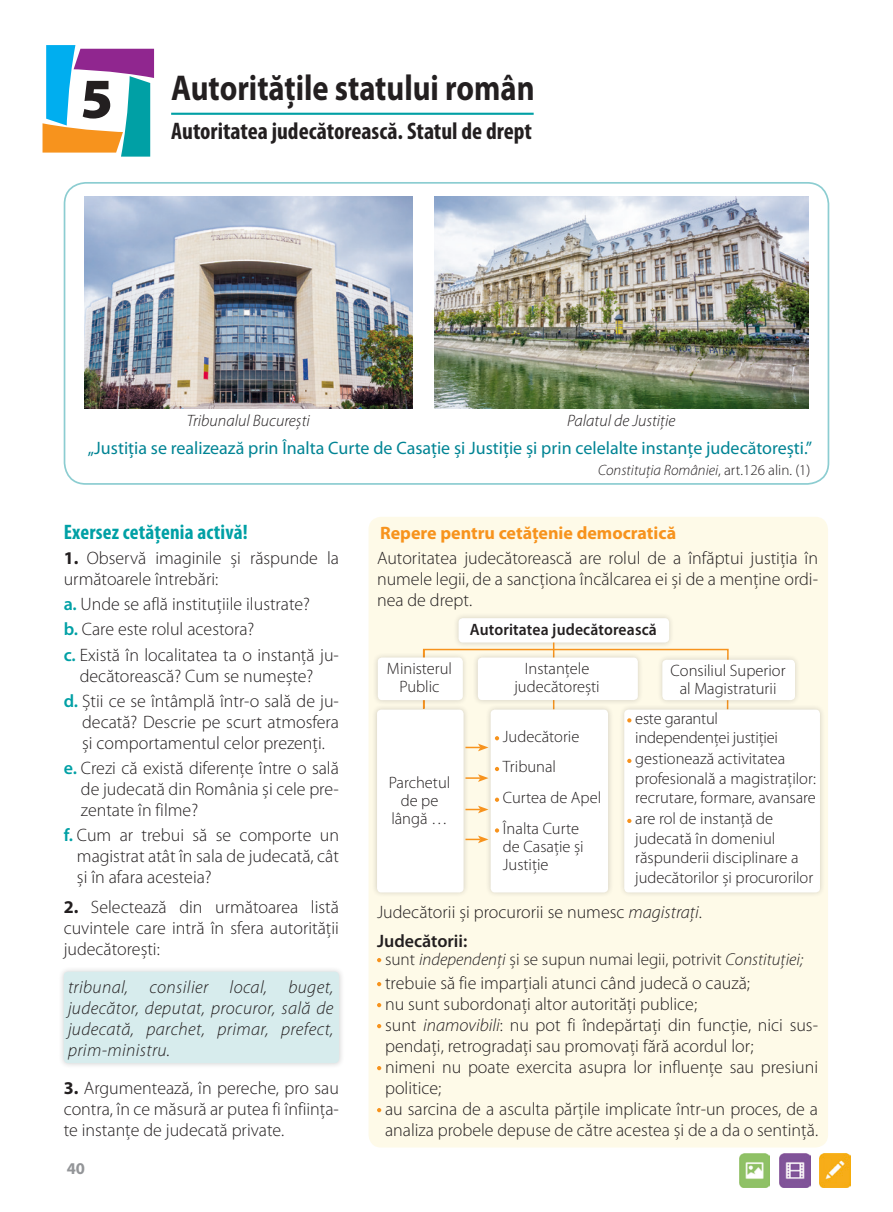
<style>
.page{position:relative;width:893px;height:1212px;background:#fff}
.page>*{position:absolute;margin:0;border:0;box-sizing:border-box;transform-origin:0 0}
.t1{font:900 57px "Myriad Pro";color:#231f20}
.t2{font:700 36px "Myriad Pro";color:#231f20;scale:.85 1}
.t3{font:700 condensed 24px "Myriad Pro";color:#231f20}
.t4{font:700 condensed 21px "Myriad Pro";letter-spacing:.01em;color:#00a0a5}
.t5{font:300 18px/21px "Myriad Pro";color:#231f20;text-align:justify}
.t6{font:italic 300 18px/21px "Myriad Pro";letter-spacing:.02em;color:#231f20;text-align:justify}
.t7{font:18px "Myriad Pro";color:#008494}
.t8{font:700 18px "Myriad Pro";color:#f7931d}
.t9{font:600 18px "Myriad Pro";color:#231f20}
.t10{font:300 17.25px "Myriad Pro";color:#231f20}
.t11{font:300 16.5px/18px "Myriad Pro";color:#231f20;text-align:center}
.t12{font:italic 300 16.5px "Myriad Pro";color:#231f20}
.t13{font:600 16.5px "Myriad Pro";letter-spacing:.01em;color:#231f20;scale:.95 1}
.t14{font:700 16.5px "Myriad Pro";color:#939598}
.t15{font:italic 300 15px "Myriad Pro";color:#231f20}
.s1{font-style:normal}
.s2{font-weight:700}
.s3{font-weight:600;color:#00a0a5}
.s4{font-style:italic}
</style>
<div class="page">
<svg style="left:43px;top:45px;width:111px;height:112px"></svg>
<div style="left:64px;top:182px;width:765px;height:303px;border:2px solid #8ccdd1;border-radius:21px"></div>
<hr style="left:171px;top:113px;width:363px;height:2px;background:#00a0a5">
<div style="left:368px;top:517px;width:460px;height:630px;background:#fefae8;border-radius:13px"></div>
<div style="left:453px;top:612px;width:222px;height:36px;background:#f5f1e1"></div>
<div style="left:459px;top:618px;width:210px;height:24px;background:#fff;border-radius:4px"></div>
<svg style="left:422px;top:648px;width:307px;height:6px"></svg>
<div style="left:372px;top:652px;width:96px;height:54px;background:#f4f0df"></div>
<div style="left:378px;top:657px;width:85px;height:43px;background:#fff;border-radius:4px"></div>
<div style="left:657px;top:654px;width:144px;height:52px;background:#f4f0df"></div>
<div style="left:662px;top:660px;width:133px;height:40px;background:#fff;border-radius:4px"></div>
<div style="left:619px;top:704px;width:206px;height:194px;background:#f4f0e0"></div>
<div style="left:624px;top:709px;width:196px;height:183px;background:#fff;border-radius:4px"></div>
<svg style="left:627px;top:718px;width:4px;height:4px"></svg>
<svg style="left:627px;top:759px;width:4px;height:4px"></svg>
<svg style="left:627px;top:819px;width:4px;height:4px"></svg>
<hr style="left:553px;top:642px;width:1px;height:67px;background:#f7931d">
<div style="left:472px;top:652px;width:171px;height:54px;background:#f4f0df"></div>
<div style="left:478px;top:657px;width:160px;height:43px;background:#fff;border-radius:4px"></div>
<div style="left:485px;top:704px;width:129px;height:194px;background:#f3f0e2"></div>
<div style="left:491px;top:709px;width:117px;height:183px;background:#fff;border-radius:4px"></div>
<svg style="left:495px;top:736px;width:4px;height:4px"></svg>
<svg style="left:495px;top:767px;width:4px;height:4px"></svg>
<svg style="left:495px;top:797px;width:4px;height:5px"></svg>
<svg style="left:495px;top:828px;width:4px;height:4px"></svg>
<div style="left:371px;top:704px;width:98px;height:194px;background:#231f20;opacity:.2"></div>
<div style="left:377px;top:709px;width:87px;height:183px;background:#fff;border-radius:4px"></div>
<svg style="left:465px;top:744px;width:23px;height:7px"></svg>
<svg style="left:465px;top:774px;width:23px;height:8px"></svg>
<svg style="left:465px;top:806px;width:23px;height:7px"></svg>
<svg style="left:465px;top:835px;width:23px;height:8px"></svg>
<svg style="left:377px;top:958px;width:4px;height:4px"></svg>
<svg style="left:377px;top:982px;width:4px;height:4px"></svg>
<svg style="left:377px;top:1003px;width:4px;height:4px"></svg>
<svg style="left:377px;top:1024px;width:4px;height:4px"></svg>
<svg style="left:377px;top:1066px;width:4px;height:4px"></svg>
<svg style="left:377px;top:1108px;width:4px;height:4px"></svg>
<img style="left:85px;top:196px;width:327px;height:212px">
<img style="left:434px;top:196px;width:374px;height:212px">
<img style="left:820px;top:1153px;width:30px;height:34px">
<img style="left:739px;top:1153px;width:31px;height:34px">
<img style="left:779px;top:1153px;width:31px;height:34px">
<div style="left:58px;top:966px;width:287px;height:103px;background:#231f20;opacity:.2"></div>
<div style="left:64px;top:972px;width:275px;height:91px;background:#d7eced;border-radius:4px"></div>
<p class="t1" style="left:80px;top:61px;width:34px">5</p>
<p class="t2" style="left:171px;top:64px;width:429px">Autoritățile statului român</p>
<p class="t3" style="left:171px;top:116px;width:362px">Autoritatea judecătorească. Statul de drept</p>
<p class="t12" style="left:187px;top:412px;width:125px">Tribunalul București</p>
<p class="t12" style="left:567px;top:412px;width:110px">Palatul de Justiție</p>
<p class="t7" style="left:88px;top:436px;width:726px">„Justiția se realizează prin Înalta Curte de Casație și Justiție și prin celelalte instanțe judecătorești.”</p>
<p class="t15" style="left:598px;top:462px;width:214px">Constituția României<span class="s1">, art.126 alin. (1)</span></p>
<p class="t4" style="left:64px;top:519px;width:186px">Exersez cetățenia activă!</p>
<p class="t5" style="left:64px;top:547px;width:277px"><span class="s2">1.</span> Observă imaginile și răspunde la următoarele întrebări:</p>
<p class="t5" style="left:64px;top:594px;width:248px"><span class="s3">a.</span> Unde se află instituțiile ilustrate?</p>
<p class="t5" style="left:64px;top:619px;width:192px"><span class="s3">b.</span> Care este rolul acestora?</p>
<p class="t5" style="left:64px;top:644px;width:277px;text-align:center"><span class="s3">c.</span> Există în localitatea ta o instanță ju&shy;decătorească? Cum se numește?</p>
<p class="t5" style="left:82px;top:690px;width:258px;text-indent:-18px"><span class="s3">d.</span> Știi ce se întâmplă într-o sală de ju&shy;decată? Descrie pe scurt atmosfera și comportamentul celor prezenți.</p>
<p class="t5" style="left:81px;top:758px;width:260px;text-indent:-17px"><span class="s3">e.</span> Crezi că există diferențe între o sală de judecată din România și cele pre&shy;zentate în filme?</p>
<p class="t5" style="left:77px;top:825px;width:264px;text-indent:-13px"><span class="s3">f.</span> Cum ar trebui să se comporte un magistrat atât în sala de judecată, cât și în afara acesteia?</p>
<p class="t5" style="left:64px;top:896px;width:277px"><span class="s2">2.</span> Selectează din următoarea listă cuvintele care intră în sfera autorității judecătorești:</p>
<p class="t6" style="left:68px;top:976px;width:267px">tribunal, consilier local, buget, judecător, deputat, procuror, sală de judecată, parchet, primar, prefect, prim-ministru.</p>
<p class="t5" style="left:64px;top:1077px;width:277px"><span class="s2">3.</span> Argumentează, în pereche, pro sau contra, în ce măsură ar putea fi înființa&shy;te instanțe de judecată private.</p>
<p class="t14" style="left:67px;top:1158px;width:20px">40</p>
<p class="t8" style="left:380px;top:521px;width:298px">Repere pentru cetățenie democratică</p>
<p class="t5" style="left:377px;top:548px;width:443px">Autoritatea judecătorească are rolul de a înfăptui justiția în numele legii, de a sancționa încălcarea ei și de a menține ordi&shy;nea de drept.</p>
<p class="t13" style="left:470px;top:619px;width:198px">Autoritatea judecătorească</p>
<p class="t11" style="left:387px;top:660px;width:67px">Ministerul<br>Public</p>
<p class="t11" style="left:671px;top:662px;width:116px">Consiliul Superior al Magistraturii</p>
<p class="t11" style="left:635px;top:709px;width:144px;line-height:19.5px;text-align:left">este garantul independenței justiției</p>
<p class="t11" style="left:635px;top:749px;width:182px;line-height:19.5px;text-align:left">gestionează activitatea profesională a magistraților: recrutare, formare, avansare</p>
<p class="t11" style="left:635px;top:809px;width:180px;line-height:19.5px;text-align:left">are rol de instanță de judecată în domeniul răspunderii disciplinare a judecătorilor și procurorilor</p>
<p class="t11" style="left:514px;top:660px;width:87px">Instanțele judecătorești</p>
<p class="t11" style="left:503px;top:727px;width:78px">Judecătorie</p>
<p class="t11" style="left:503px;top:758px;width:55px">Tribunal</p>
<p class="t11" style="left:503px;top:789px;width:100px">Curtea de Apel</p>
<p class="t11" style="left:503px;top:820px;width:82px;text-align:left">Înalta Curte de Casație și<br>Justiție</p>
<p class="t11" style="left:389px;top:773px;width:63px">Parchetul de pe lângă …</p>
<p class="t5" style="left:377px;top:901px;width:326px">Judecătorii și procurorii se numesc <span class="s4">magistrați</span>.</p>
<p class="t9" style="left:377px;top:930px;width:92px">Judecătorii:</p>
<p class="t10" style="left:385px;top:950px;width:420px">sunt <span class="s4">independenți</span> și se supun numai legii, potrivit <span class="s4">Constituției;</span></p>
<p class="t5" style="left:385px;top:973px;width:366px">trebuie să fie imparțiali atunci când judecă o cauză;</p>
<p class="t5" style="left:385px;top:994px;width:314px">nu sunt subordonați altor autorități publice;</p>
<p class="t5" style="left:385px;top:1015px;width:434px">sunt <span class="s4">inamovibili</span>: nu pot fi îndepărtați din funcție, nici sus&shy;pendați, retrogradați sau promovați fără acordul lor;</p>
<p class="t5" style="left:385px;top:1057px;width:434px">nimeni nu poate exercita asupra lor influențe sau presiuni politice;</p>
<p class="t5" style="left:385px;top:1099px;width:435px">au sarcina de a asculta părțile implicate într-un proces, de a analiza probele depuse de către acestea și de a da o sentință.</p>
</div>
